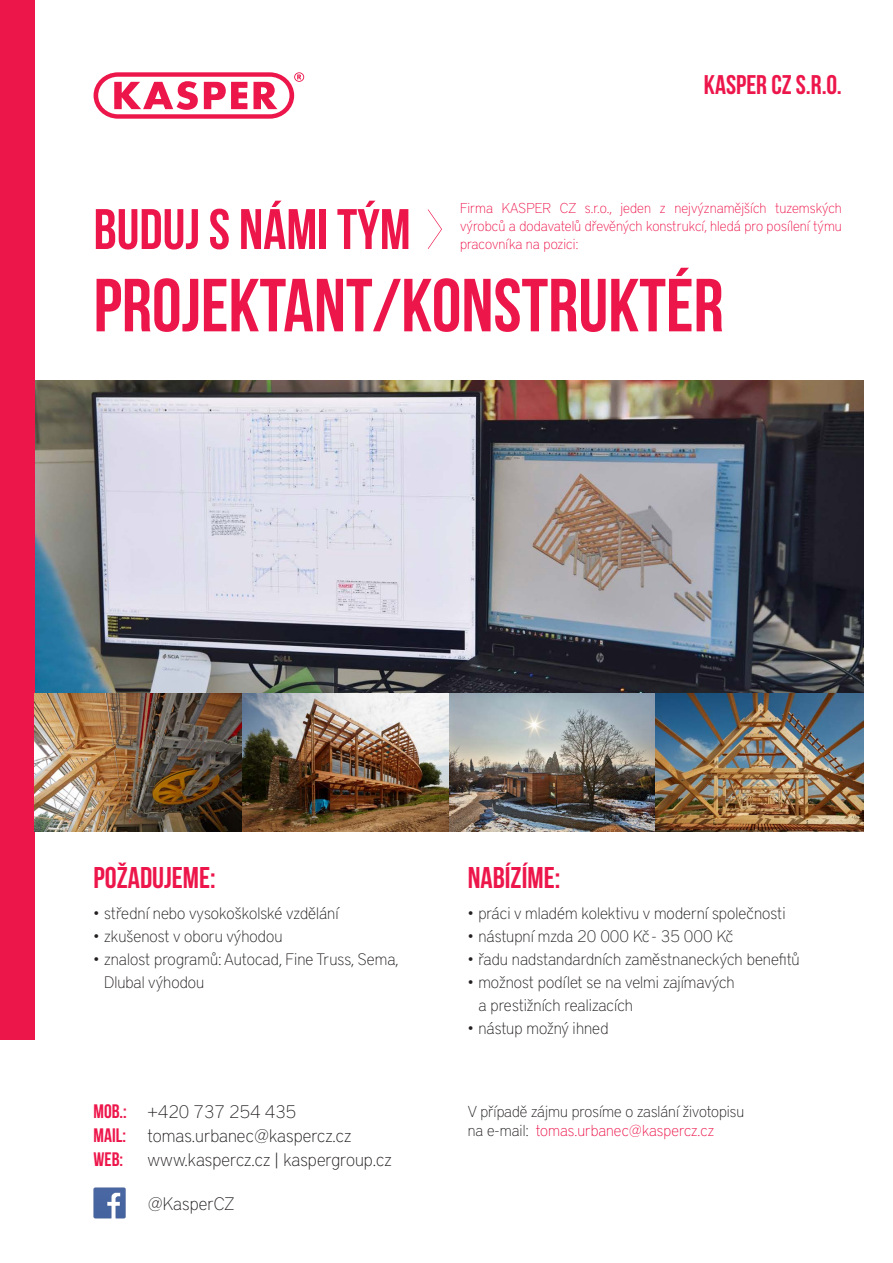
<style>
.page{position:relative;width:893px;height:1263px;background:#fff}
.page>*{position:absolute;margin:0;border:0;box-sizing:border-box;transform-origin:0 0}
.nadpis_velky{font:75px "Bebas Neue";color:#ed164b}
.nadpis_velky-2{font:57px "Bebas Neue";color:#ed164b}
.nadpis_stredni{font:30px "Bebas Neue";color:#ed164b}
.nadpis_velky-3{font:27px "Bebas Neue";color:#ed164b}
.kontakty{font:100 18px/24px "District Pro";color:#231f20}
.text_základní{font:100 18px "District Pro";color:#231f20}
.t1{font:100 16.5px/22.5px "District Pro";color:#231f20}
.text_základní-2{font:100 15.75px/18.8px "District Pro";color:#231f20}
.text_základní-3{font:100 14.25px/18px "District Pro";color:#ed164b;text-align:justify}
.s1{font-family:"Bebas Neue";font-weight:400;font-size:19.5px;color:#ed164b}
.s2{color:#ed164b}
</style>
<div class="page">
<img style="left:34px;top:381px;width:829px;height:312px">
<div style="left:0;top:0;width:34px;height:1040px;background:#ed164b"></div>
<svg style="left:428px;top:209px;width:14px;height:40px"></svg>
<svg style="left:94px;top:72px;width:210px;height:47px"></svg>
<svg style="left:94px;top:1187px;width:32px;height:31px"></svg>
<img style="left:34px;top:693px;width:829px;height:138px">
<p class="nadpis_velky-3" style="left:704px;top:70px;width:140px">KASPER CZ S.R.O.</p>
<p class="nadpis_velky-2" style="left:94px;top:198px;width:319px">BUDUJ S NÁMI TÝM</p>
<p class="nadpis_velky" style="left:94px;top:264px;width:632px">PROJEKTANT/KONSTRUKTÉR</p>
<p class="text_základní-3" style="left:460px;top:198px;width:383px">Firma KASPER CZ s.r.o., jeden z nejvýznamějších tuzemských výrobců a dodavatelů dřevěných konstrukcí, hledá pro posílení týmu pracovníka na pozici:</p>
<p class="nadpis_stredni" style="left:94px;top:861px;width:124px">POŽADUJEME:</p>
<p class="t1" style="left:94px;top:901px;width:247px">• střední nebo vysokoškolské vzdělání</p>
<p class="t1" style="left:94px;top:924px;width:190px">• zkušenost v oboru výhodou</p>
<p class="t1" style="left:104px;top:947px;width:296px;text-indent:-11px">• znalost programů: Autocad, Fine Truss, Sema,<br>Dlubal výhodou</p>
<p class="kontakty" style="left:94px;top:1099px;width:300px"><span class="s1">MOB.:</span> +420 737 254 435<br><span class="s1">MAIL:</span> tomas.urbanec@kaspercz.cz<br><span class="s1">WEB:</span> www.kaspercz.cz | kaspergroup.cz</p>
<p class="text_základní" style="left:148px;top:1191px;width:88px">@KasperCZ</p>
<p class="nadpis_stredni" style="left:468px;top:861px;width:94px">NABÍZÍME:</p>
<p class="t1" style="left:468px;top:901px;width:319px">• práci v mladém kolektivu v moderní společnosti</p>
<p class="t1" style="left:468px;top:924px;width:267px">• nástupní mzda 20 000 Kč - 35 000 Kč</p>
<p class="t1" style="left:468px;top:947px;width:333px">• řadu nadstandardních zaměstnaneckých benefitů</p>
<p class="t1" style="left:478px;top:970px;width:258px;text-indent:-11px">• možnost podílet se na velmi zajímavých a prestižních realizacích</p>
<p class="t1" style="left:468px;top:1015px;width:142px">• nástup možný ihned</p>
<p class="text_základní-2" style="left:468px;top:1101px;width:278px">V případě zájmu prosíme o zaslání životopisu na e-mail: <span class="s2">tomas.urbanec@kaspercz.cz</span></p>
</div>
